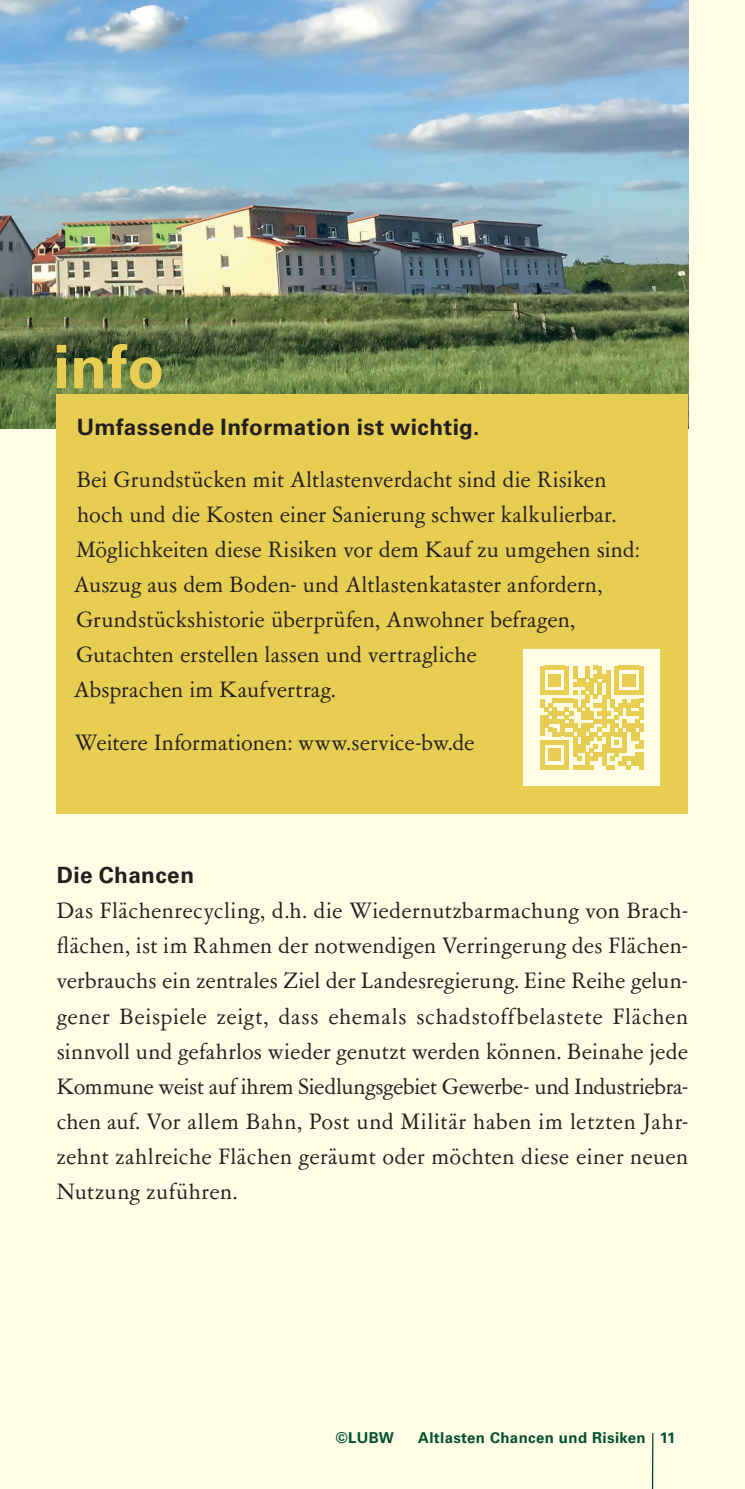
<style>
.page{position:relative;width:745px;height:1489px;background:#fff}
.page>*{position:absolute;margin:0;border:0;box-sizing:border-box;transform-origin:0 0}
.t1{font:25px/35px "Garamont Amst SB Rom";letter-spacing:.005em;color:#231f20;text-align:justify}
.t2{font:700 22.5px "Univers LT";letter-spacing:.015em;color:#231f20}
.t3{font:700 15px "Univers LT";letter-spacing:.025em;color:#00502e}
</style>
<div class="page">
<div style="left:0;top:0;width:744px;height:1488px;background:#fffde5"></div>
<hr style="left:651px;top:1432px;width:2px;height:56px;background:#003e20">
<img style="left:0;top:0;width:687px;height:428px">
<div style="left:57px;top:394px;width:630px;height:419px;background:#e8cd53"></div>
<svg style="left:57px;top:344px;width:104px;height:45px"></svg>
<div style="left:523px;top:649px;width:136px;height:136px;background:#fffde5"></div>
<svg style="left:540px;top:665px;width:103px;height:104px"></svg>
<p class="t2" style="left:77px;top:414px;width:404px">Umfassende Information ist wichtig.</p>
<p class="t1" style="left:74px;top:463px;width:567px;text-align:left">Bei Grundstücken mit Altlastenverdacht sind die Risiken hoch und die Kosten einer Sanierung schwer kalkulierbar.<br>Möglichkeiten diese Risiken vor dem Kauf zu umgehen sind:<br>Auszug aus dem Boden- und Altlastenkataster anfordern, Grundstückshistorie überprüfen, Anwohner befragen, Gutachten erstellen lassen und vertragliche<br>Absprachen im Kaufvertrag.</p>
<p class="t1" style="left:75px;top:726px;width:400px">Weitere Informationen: www.service-bw.de</p>
<p class="t2" style="left:57px;top:862px;width:139px">Die Chancen</p>
<p class="t1" style="left:57px;top:894px;width:632px">Das Flächenrecycling, d.h. die Wiedernutzbarmachung von Brach&shy;flächen, ist im Rahmen der notwendigen Verringerung des Flächen&shy;verbrauchs ein zentrales Ziel der Landesregierung. Eine Reihe gelun&shy;gener Beispiele zeigt, dass ehemals schadstoffbelastete Flächen sinnvoll und gefahrlos wieder genutzt werden können. Beinahe jede Kommune weist auf ihrem Siedlungsgebiet Gewerbe- und Industriebra&shy;chen auf. Vor allem Bahn, Post und Militär haben im letzten Jahr&shy;zehnt zahlreiche Flächen geräumt oder möchten diese einer neuen Nutzung zuführen.</p>
<p class="t3" style="left:335px;top:1428px;width:59px">©LUBW</p>
<p class="t3" style="left:418px;top:1428px;width:259px">Altlasten Chancen und Risiken 11</p>
</div>
